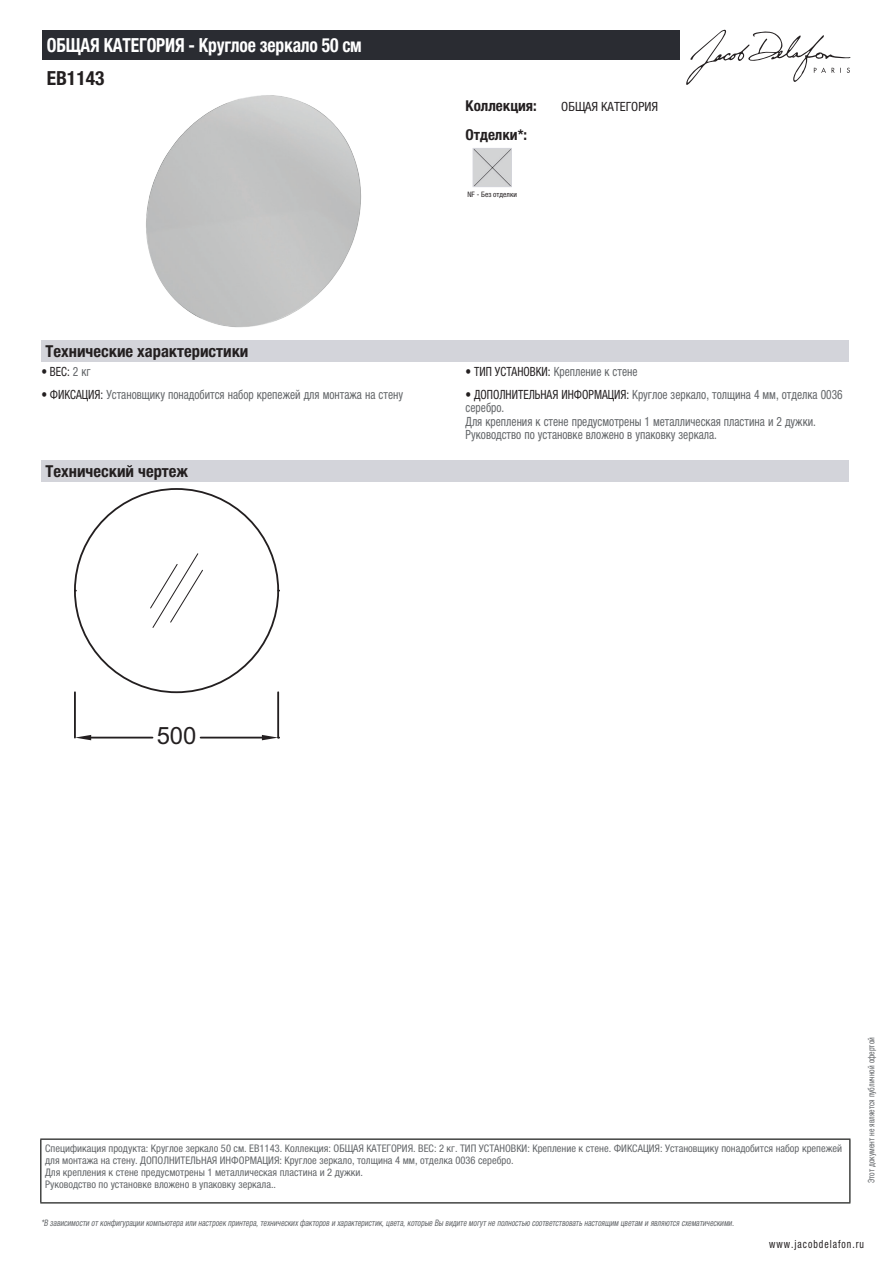
<style>
.page{position:relative;width:893px;height:1263px;background:#fff}
.page>*{position:absolute;margin:0;border:0;box-sizing:border-box;transform-origin:0 0}
.t1{font:23.85px "Arial";color:#231f20}
.t2{font:700 condensed 19.5px "Helvetica Neue LTCYR";letter-spacing:-.01em;color:#fff;scale:.9 1}
.t3{font:700 condensed 19.5px "Helvetica Neue LTCYR";color:#231f20}
.t4{font:700 condensed 16.5px "Helvetica Neue LTCYR";color:#231f20}
.t5{font:700 condensed 15px "Helvetica Neue LTCYR";color:#231f20}
.t6{font:condensed 12.75px/13.5px "Helvetica Neue LTCYR";color:#626568;scale:.9 1}
.t7{font:condensed 12.75px "Helvetica Neue LTCYR";color:#231f20}
.t8{font:condensed 12.75px "Helvetica Neue LTCYR";color:#231f20;scale:.9 1}
.t9{font:condensed 11.25px "Helvetica Neue LTCYR";letter-spacing:.1em;color:#231f20;scale:.87 1}
.t10{font:condensed 10.5px/12px "Helvetica Neue LTCYR";color:#626568}
.t11{font:italic condensed 9px "Helvetica Neue LTCYR";color:#626568;scale:.87 1}
.t12{font:condensed 9px "Helvetica Neue LTCYR";color:#626568;scale:.87 1}
.t13{font:condensed 7.5px "Helvetica Neue LTCYR";color:#231f20}
.s1{color:#626568}
.s2{color:#231f20}
</style>
<div class="page">
<svg style="left:686px;top:30px;width:164px;height:55px"></svg>
<img style="left:146px;top:95px;width:215px;height:232px">
<img style="left:475px;top:150px;width:35px;height:35px">
<div style="left:473px;top:148px;width:39px;height:39px;border:1px solid #d3d4da"></div>
<div style="left:41px;top:340px;width:808px;height:22px;background:#d3d4da"></div>
<div style="left:41px;top:460px;width:808px;height:22px;background:#d3d4da"></div>
<svg style="left:74px;top:488px;width:205px;height:251px"></svg>
<svg style="left:75px;top:735px;width:16px;height:5px"></svg>
<svg style="left:149px;top:552px;width:55px;height:77px"></svg>
<svg style="left:262px;top:735px;width:17px;height:5px"></svg>
<div style="left:43px;top:30px;width:637px;height:30px;background:#2a2c32"></div>
<hr style="left:40px;top:1138px;width:810px;height:2px;background:#040503">
<hr style="left:40px;top:1140px;width:1px;height:62px;background:#040503">
<hr style="left:849px;top:1140px;width:1px;height:62px;background:#040503">
<hr style="left:40px;top:1202px;width:810px;height:1px;background:#040503">
<h2 class="t2" style="left:47px;top:34px;width:352px">ОБЩАЯ КАТЕГОРИЯ - Круглое зеркало 50 см</h2>
<h2 class="t3" style="left:47px;top:67px;width:59px">EB1143</h2>
<h3 class="t5" style="left:466px;top:97px;width:73px">Коллекция:</h3>
<p class="t7" style="left:561px;top:99px;width:98px">ОБЩАЯ КАТЕГОРИЯ</p>
<h3 class="t5" style="left:466px;top:126px;width:63px">Отделки*:</h3>
<p class="t13" style="left:467px;top:190px;width:51px">NF - Без отделки</p>
<h3 class="t4" style="left:46px;top:342px;width:204px">Технические характеристики</h3>
<p class="t8" style="left:41px;top:364px;width:56px">• ВЕС: <span class="s1">2 кг</span></p>
<p class="t6" style="left:466px;top:365px;width:193px"><span class="s2">• ТИП УСТАНОВКИ:</span> Крепление к стене</p>
<p class="t6" style="left:41px;top:387px;width:403px"><span class="s2">• ФИКСАЦИЯ:</span> Установщику понадобится набор крепежей для монтажа на стену</p>
<p class="t6" style="left:466px;top:387px;width:420px"><span class="s2">• ДОПОЛНИТЕЛЬНАЯ ИНФОРМАЦИЯ:</span> Круглое зеркало, толщина 4 мм, отделка 0036 серебро.<br>Для крепления к стене предусмотрены 1 металлическая пластина и 2 дужки.<br>Руководство по установке вложено в упаковку зеркала.</p>
<h3 class="t4" style="left:46px;top:462px;width:144px">Технический чертеж</h3>
<h1 class="t1" style="left:157px;top:719px;width:41px">500</h1>
<p class="t10" style="left:45px;top:1142px;width:799px">Спецификация продукта: Круглое зеркало 50 см. EB1143. Коллекция: ОБЩАЯ КАТЕГОРИЯ. ВЕС: 2 кг. ТИП УСТАНОВКИ: Крепление к стене. ФИКСАЦИЯ: Установщику понадобится набор крепежей для монтажа на стену. ДОПОЛНИТЕЛЬНАЯ ИНФОРМАЦИЯ: Круглое зеркало, толщина 4 мм, отделка 0036 серебро.<br>Для крепления к стене предусмотрены 1 металлическая пластина и 2 дужки.<br>Руководство по установке вложено в упаковку зеркала..</p>
<p class="t11" style="left:41px;top:1218px;width:800px">*В зависимости отконфигурации компьютера или настроек принтера,техническихфакторов и характеристик,цвета,которые Вы видите могутне полностью соответствоватьнастоящим цветам и являются схематическими.</p>
<p class="t12" style="left:866px;top:1183px;width:169px;rotate:-90deg">Этот документ не является публичной офертой</p>
<p class="t9" style="left:769px;top:1237px;width:110px">www.jacobdelafon.ru</p>
</div>
